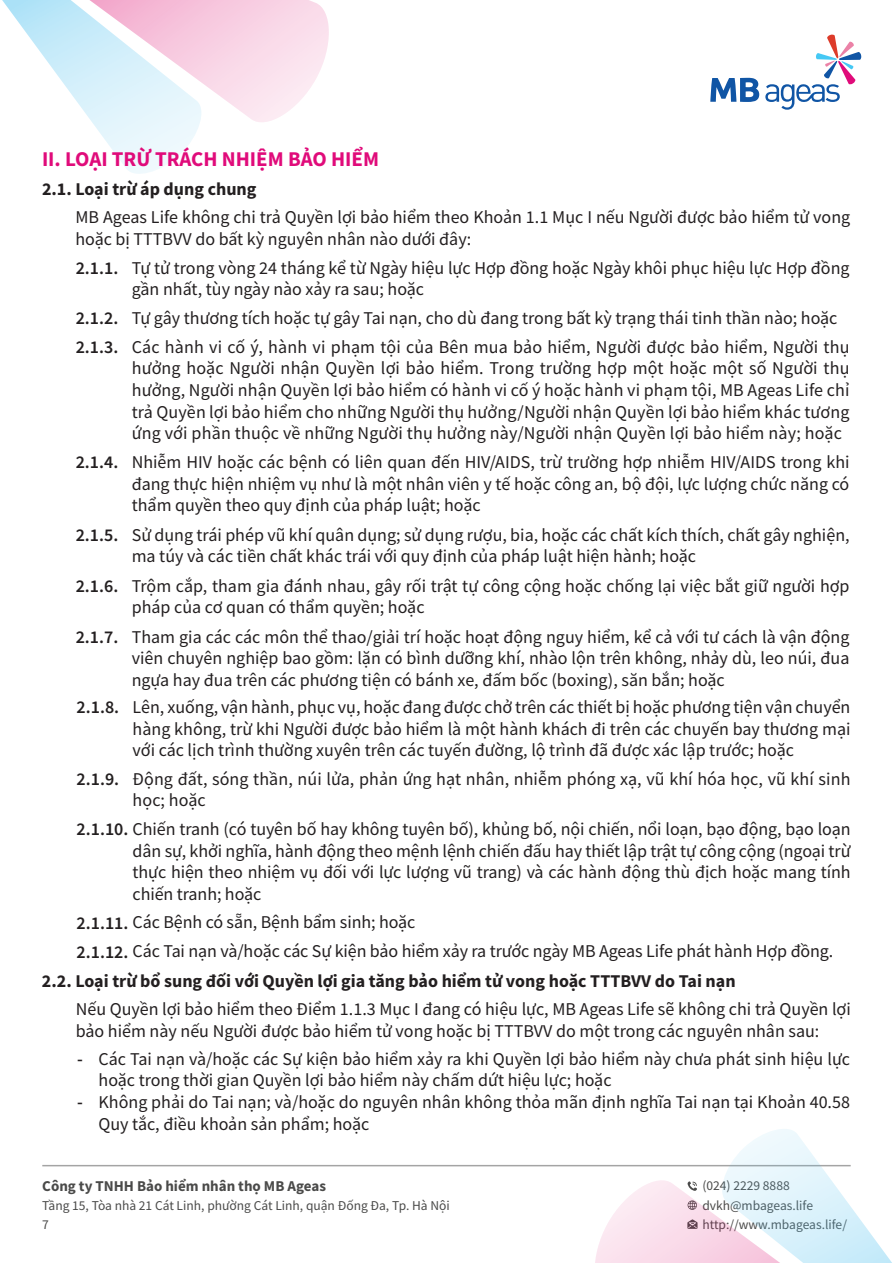
<style>
.page{position:relative;width:893px;height:1263px;background:#fff}
.page>*{position:absolute;margin:0;border:0;box-sizing:border-box;transform-origin:0 0}
.t1{font:700 21px "Source Sans Pro";color:#e00b7a}
.t2{font:18px/21.6px "Source Sans Pro";color:#231f20}
.t3{font:700 18px "Source Sans Pro";color:#231f20}
.t4{font:600 18px "Source Sans Pro";color:#231f20}
.t5{font:700 15px "Source Sans Pro";color:#4a4a49}
.t6{font:13.5px/19.5px "Source Sans Pro";color:#4a4a49}
.s1{font-weight:600}
</style>
<div class="page">
<svg style="left:710px;top:78px;width:49px;height:24px"></svg>
<svg style="left:765px;top:34px;width:96px;height:76px"></svg>
<hr style="left:42px;top:1165px;width:809px;height:1px;background:#4a4a49">
<svg style="left:2px;top:0;width:327px;height:174px"></svg>
<svg style="left:595px;top:1129px;width:297px;height:134px"></svg>
<p class="t1" style="left:42px;top:145px;width:339px">II. LOẠI TRỪ TRÁCH NHIỆM BẢO HIỂM</p>
<p class="t3" style="left:42px;top:177px;width:216px">2.1. Loại trừ áp dụng chung</p>
<p class="t2" style="left:75px;top:207px;width:776px">MB Ageas Life không chi trả Quyền lợi bảo hiểm theo Khoản 1.1 Mục I nếu Người được bảo hiểm tử vong hoặc bị TTTBVV do bất kỳ nguyên nhân nào dưới đây:</p>
<p class="t2" style="left:132px;top:257px;width:719px">Tự tử trong vòng 24 tháng kể từ Ngày hiệu lực Hợp đồng hoặc Ngày khôi phục hiệu lực Hợp đồng gần nhất, tùy ngày nào xảy ra sau; hoặc</p>
<p class="t4" style="left:76px;top:256px;width:44px">2.1.1.</p>
<p class="t2" style="left:76px;top:307px;width:763px"><span class="s1">2.1.2.</span> Tự gây thương tích hoặc tự gây Tai nạn, cho dù đang trong bất kỳ trạng thái tinh thần nào; hoặc</p>
<p class="t4" style="left:76px;top:335px;width:44px">2.1.3.</p>
<p class="t2" style="left:132px;top:336px;width:719px;text-align:justify">Các hành vi cố ý, hành vi phạm tội của Bên mua bảo hiểm, Người được bảo hiểm, Người thụ hưởng hoặc Người nhận Quyền lợi bảo hiểm. Trong trường hợp một hoặc một số Người thụ hưởng, Người nhận Quyền lợi bảo hiểm có hành vi cố ý hoặc hành vi phạm tội, MB Ageas Life chỉ trả Quyền lợi bảo hiểm cho những Người thụ hưởng/Người nhận Quyền lợi bảo hiểm khác tương ứng với phần thuộc về những Người thụ hưởng này/Người nhận Quyền lợi bảo hiểm này; hoặc</p>
<p class="t4" style="left:76px;top:450px;width:44px">2.1.4.</p>
<p class="t2" style="left:132px;top:451px;width:719px;text-align:justify">Nhiễm HIV hoặc các bệnh có liên quan đến HIV/AIDS, trừ trường hợp nhiễm HIV/AIDS trong khi đang thực hiện nhiệm vụ như là một nhân viên y tế hoặc công an, bộ đội, lực lượng chức năng có thẩm quyền theo quy định của pháp luật; hoặc</p>
<p class="t4" style="left:76px;top:523px;width:44px">2.1.5.</p>
<p class="t2" style="left:132px;top:524px;width:719px">Sử dụng trái phép vũ khí quân dụng; sử dụng rượu, bia, hoặc các chất kích thích, chất gây nghiện, ma túy và các tiền chất khác trái với quy định của pháp luật hiện hành; hoặc</p>
<p class="t4" style="left:76px;top:574px;width:44px">2.1.6.</p>
<p class="t2" style="left:132px;top:575px;width:719px">Trộm cắp, tham gia đánh nhau, gây rối trật tự công cộng hoặc chống lại việc bắt giữ người hợp pháp của cơ quan có thẩm quyền; hoặc</p>
<p class="t4" style="left:76px;top:625px;width:44px">2.1.7.</p>
<p class="t2" style="left:132px;top:626px;width:719px;text-align:justify">Tham gia các các môn thể thao/giải trí hoặc hoạt động nguy hiểm, kể cả với tư cách là vận động viên chuyên nghiệp bao gồm: lặn có bình dưỡng khí, nhào lộn trên không, nhảy dù, leo núi, đua ngựa hay đua trên các phương tiện có bánh xe, đấm bốc (boxing), săn bắn; hoặc</p>
<p class="t4" style="left:77px;top:696px;width:44px">2.1.8.</p>
<p class="t2" style="left:133px;top:696px;width:719px;text-align:justify">Lên, xuống, vận hành, phục vụ, hoặc đang được chở trên các thiết bị hoặc phương tiện vận chuyển hàng không, trừ khi Người được bảo hiểm là một hành khách đi trên các chuyến bay thương mại với các lịch trình thường xuyên trên các tuyến đường, lộ trình đã được xác lập trước; hoặc</p>
<p class="t2" style="left:133px;top:768px;width:719px">Động đất, sóng thần, núi lửa, phản ứng hạt nhân, nhiễm phóng xạ, vũ khí hóa học, vũ khí sinh học; hoặc</p>
<p class="t4" style="left:77px;top:767px;width:44px">2.1.9.</p>
<p class="t2" style="left:133px;top:818px;width:719px;text-align:justify;text-indent:-56px"><span class="s1">2.1.10.</span> Chiến tranh (có tuyên bố hay không tuyên bố), khủng bố, nội chiến, nổi loạn, bạo động, bạo loạn dân sự, khởi nghĩa, hành động theo mệnh lệnh chiến đấu hay thiết lập trật tự công cộng (ngoại trừ thực hiện theo nhiệm vụ đối với lực lượng vũ trang) và các hành động thù địch hoặc mang tính chiến tranh; hoặc</p>
<p class="t2" style="left:77px;top:911px;width:340px"><span class="s1">2.1.11.</span> Các Bệnh có sẵn, Bệnh bẩm sinh; hoặc</p>
<p class="t2" style="left:77px;top:940px;width:758px"><span class="s1">2.1.12.</span> Các Tai nạn và/hoặc các Sự kiện bảo hiểm xảy ra trước ngày MB Ageas Life phát hành Hợp đồng.</p>
<p class="t3" style="left:42px;top:968px;width:695px">2.2. Loại trừ bổ sung đối với Quyền lợi gia tăng bảo hiểm tử vong hoặc TTTBVV do Tai nạn</p>
<p class="t2" style="left:76px;top:998px;width:776px">Nếu Quyền lợi bảo hiểm theo Điểm 1.1.3 Mục I đang có hiệu lực, MB Ageas Life sẽ không chi trả Quyền lợi bảo hiểm này nếu Người được bảo hiểm tử vong hoặc bị TTTBVV do một trong các nguyên nhân sau:</p>
<p class="t4" style="left:77px;top:1047px;width:7px">-</p>
<p class="t4" style="left:77px;top:1090px;width:7px">-</p>
<p class="t2" style="left:99px;top:1048px;width:753px">Các Tai nạn và/hoặc các Sự kiện bảo hiểm xảy ra khi Quyền lợi bảo hiểm này chưa phát sinh hiệu lực hoặc trong thời gian Quyền lợi bảo hiểm này chấm dứt hiệu lực; hoặc<br>Không phải do Tai nạn; và/hoặc do nguyên nhân không thỏa mãn định nghĩa Tai nạn tại Khoản 40.58<br>Quy tắc, điều khoản sản phẩm; hoặc</p>
<p class="t5" style="left:42px;top:1176px;width:285px">Công ty TNHH Bảo hiểm nhân thọ MB Ageas</p>
<p class="t6" style="left:42px;top:1196px;width:409px">Tầng 15, Tòa nhà 21 Cát Linh, phường Cát Linh, quận Đống Đa, Tp. Hà Nội</p>
<p class="t6" style="left:702px;top:1176px;width:112px">(024) 2229 8888 dvkh@mbageas.life</p>
<p class="t6" style="left:42px;top:1215px;width:8px">7</p>
<p class="t6" style="left:702px;top:1215px;width:146px">http://www.mbageas.life/</p>
</div>
